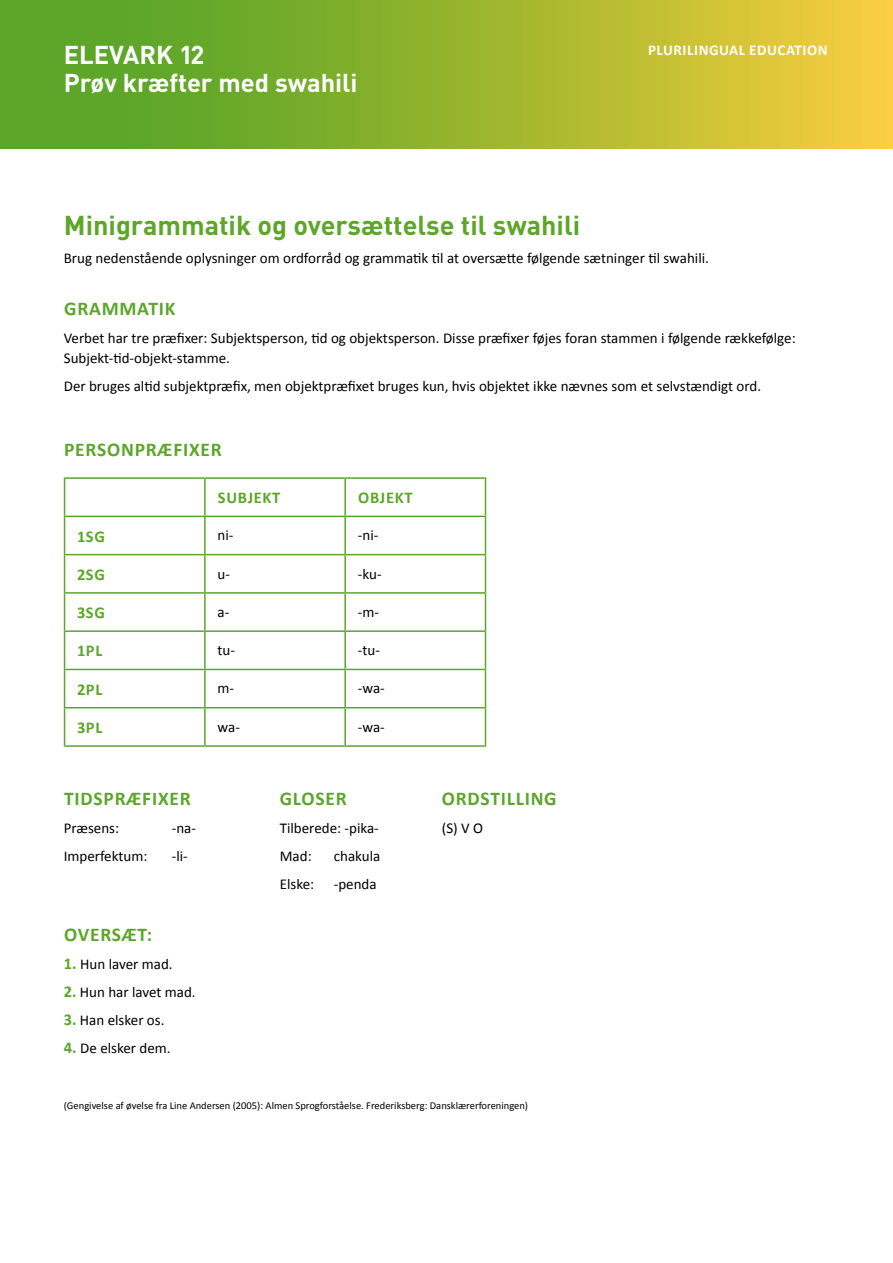
<style>
.page{position:relative;width:893px;height:1263px;background:#fff}
.page>*{position:absolute;margin:0;border:0;box-sizing:border-box;transform-origin:0 0}
.Overskrift{font:700 27px "DIN";color:#5da62a}
.Elevark{font:700 25.5px "DIN";color:#fff}
.Underoverskrift{font:700 19.5px "Calibri";letter-spacing:.04em;color:#5da62a}
.Brød{font:700 16.5px "Calibri";letter-spacing:.04em;color:#5da62a}
.Brød-2{font:15px/19.5px "Calibri";color:#000}
.t1{font:700 15px "Calibri";letter-spacing:.04em;color:#fff}
.Brød-3{font:10.5px "Calibri";color:#000}
.s1{font-weight:700;font-size:16.5px;color:#5da62a}
</style>
<div class="page">
<svg style="left:0;top:0;width:893px;height:149px;background:#9ab52f"></svg>
<hr style="left:64px;top:477px;width:141px;height:2px;background:#5da62a">
<hr style="left:64px;top:479px;width:1px;height:37px;background:#5da62a">
<hr style="left:205px;top:477px;width:140px;height:2px;background:#5da62a">
<hr style="left:204px;top:479px;width:2px;height:37px;background:#5da62a">
<hr style="left:345px;top:477px;width:141px;height:2px;background:#5da62a">
<hr style="left:344px;top:479px;width:2px;height:37px;background:#5da62a">
<hr style="left:485px;top:479px;width:1px;height:37px;background:#5da62a">
<hr style="left:64px;top:516px;width:141px;height:1px;background:#5da62a">
<hr style="left:64px;top:517px;width:1px;height:37px;background:#5da62a">
<hr style="left:205px;top:516px;width:140px;height:1px;background:#5da62a">
<hr style="left:204px;top:517px;width:2px;height:37px;background:#5da62a">
<hr style="left:345px;top:516px;width:141px;height:1px;background:#5da62a">
<hr style="left:344px;top:517px;width:2px;height:37px;background:#5da62a">
<hr style="left:485px;top:517px;width:1px;height:37px;background:#5da62a">
<hr style="left:64px;top:554px;width:141px;height:1px;background:#5da62a">
<hr style="left:64px;top:555px;width:1px;height:37px;background:#5da62a">
<hr style="left:205px;top:554px;width:140px;height:1px;background:#5da62a">
<hr style="left:204px;top:555px;width:2px;height:37px;background:#5da62a">
<hr style="left:345px;top:554px;width:141px;height:1px;background:#5da62a">
<hr style="left:344px;top:555px;width:2px;height:37px;background:#5da62a">
<hr style="left:485px;top:555px;width:1px;height:37px;background:#5da62a">
<hr style="left:64px;top:592px;width:141px;height:2px;background:#5da62a">
<hr style="left:64px;top:594px;width:1px;height:36px;background:#5da62a">
<hr style="left:205px;top:592px;width:140px;height:2px;background:#5da62a">
<hr style="left:204px;top:594px;width:2px;height:36px;background:#5da62a">
<hr style="left:345px;top:592px;width:141px;height:2px;background:#5da62a">
<hr style="left:344px;top:594px;width:2px;height:36px;background:#5da62a">
<hr style="left:485px;top:594px;width:1px;height:36px;background:#5da62a">
<hr style="left:64px;top:630px;width:141px;height:2px;background:#5da62a">
<hr style="left:64px;top:632px;width:1px;height:37px;background:#5da62a">
<hr style="left:205px;top:630px;width:140px;height:2px;background:#5da62a">
<hr style="left:204px;top:632px;width:2px;height:37px;background:#5da62a">
<hr style="left:345px;top:630px;width:141px;height:2px;background:#5da62a">
<hr style="left:344px;top:632px;width:2px;height:37px;background:#5da62a">
<hr style="left:485px;top:632px;width:1px;height:37px;background:#5da62a">
<hr style="left:64px;top:669px;width:141px;height:1px;background:#5da62a">
<hr style="left:64px;top:670px;width:1px;height:37px;background:#5da62a">
<hr style="left:205px;top:669px;width:140px;height:1px;background:#5da62a">
<hr style="left:204px;top:670px;width:2px;height:37px;background:#5da62a">
<hr style="left:345px;top:669px;width:141px;height:1px;background:#5da62a">
<hr style="left:344px;top:670px;width:2px;height:37px;background:#5da62a">
<hr style="left:485px;top:670px;width:1px;height:37px;background:#5da62a">
<hr style="left:64px;top:707px;width:141px;height:1px;background:#5da62a">
<hr style="left:64px;top:708px;width:1px;height:37px;background:#5da62a">
<hr style="left:205px;top:707px;width:140px;height:1px;background:#5da62a">
<hr style="left:204px;top:708px;width:2px;height:37px;background:#5da62a">
<hr style="left:345px;top:707px;width:141px;height:1px;background:#5da62a">
<hr style="left:344px;top:708px;width:2px;height:37px;background:#5da62a">
<hr style="left:485px;top:708px;width:1px;height:37px;background:#5da62a">
<hr style="left:64px;top:745px;width:141px;height:2px;background:#5da62a">
<hr style="left:205px;top:745px;width:140px;height:2px;background:#5da62a">
<hr style="left:345px;top:745px;width:141px;height:2px;background:#5da62a">
<p class="Elevark" style="left:64px;top:38px;width:142px">ELEVARK 12</p>
<p class="Elevark" style="left:64px;top:66px;width:295px">Prøv kræfter med swahili</p>
<p class="t1" style="left:648px;top:39px;width:181px">PLURILINGUAL EDUCATION</p>
<p class="Overskrift" style="left:64px;top:208px;width:518px">Minigrammatik og oversættelse til swahili</p>
<p class="Brød-2" style="left:64px;top:248px;width:647px">Brug nedenstående oplysninger om ordforråd og grammatik til at oversætte følgende sætninger til swahili.</p>
<p class="Underoverskrift" style="left:64px;top:295px;width:113px">GRAMMATIK</p>
<p class="Brød-2" style="left:64px;top:328px;width:733px">Verbet har tre præfixer: Subjektsperson, tid og objektsperson. Disse præfixer føjes foran stammen i følgende rækkefølge:<br>Subjekt-tid-objekt-stamme.</p>
<p class="Brød-2" style="left:64px;top:375px;width:699px">Der bruges altid subjektpræfix, men objektpræfixet bruges kun, hvis objektet ikke nævnes som et selvstændigt ord.</p>
<p class="Underoverskrift" style="left:64px;top:435px;width:159px">PERSONPRÆFIXER</p>
<p class="Brød" style="left:218px;top:486px;width:64px">SUBJEKT</p>
<p class="Brød" style="left:358px;top:486px;width:56px">OBJEKT</p>
<p class="Brød" style="left:77px;top:524px;width:29px">1SG</p>
<p class="Brød-2" style="left:218px;top:525px;width:17px">ni-</p>
<p class="Brød-2" style="left:358px;top:525px;width:22px">-ni-</p>
<p class="Brød" style="left:77px;top:563px;width:29px">2SG</p>
<p class="Brød-2" style="left:218px;top:563px;width:14px">u-</p>
<p class="Brød-2" style="left:358px;top:563px;width:25px">-ku-</p>
<p class="Brød" style="left:77px;top:601px;width:29px">3SG</p>
<p class="Brød-2" style="left:218px;top:602px;width:13px">a-</p>
<p class="Brød-2" style="left:358px;top:602px;width:23px">-m-</p>
<p class="Brød" style="left:77px;top:639px;width:27px">1PL</p>
<p class="Brød-2" style="left:218px;top:640px;width:19px">tu-</p>
<p class="Brød-2" style="left:358px;top:640px;width:24px">-tu-</p>
<p class="Brød" style="left:77px;top:677px;width:27px">2PL</p>
<p class="Brød-2" style="left:218px;top:678px;width:18px">m-</p>
<p class="Brød-2" style="left:358px;top:678px;width:28px">-wa-</p>
<p class="Brød" style="left:77px;top:716px;width:27px">3PL</p>
<p class="Brød-2" style="left:218px;top:717px;width:24px">wa-</p>
<p class="Brød-2" style="left:358px;top:717px;width:28px">-wa-</p>
<p class="Underoverskrift" style="left:64px;top:784px;width:128px">TIDSPRÆFIXER</p>
<p class="Underoverskrift" style="left:280px;top:784px;width:69px">GLOSER</p>
<p class="Underoverskrift" style="left:442px;top:784px;width:116px">ORDSTILLING</p>
<p class="Brød-2" style="left:64px;top:817px;width:57px">Præsens:</p>
<p class="Brød-2" style="left:172px;top:817px;width:26px">-na-</p>
<p class="Brød-2" style="left:280px;top:817px;width:101px">Tilberede: -pika-</p>
<p class="Brød-2" style="left:442px;top:817px;width:43px">(S) V O</p>
<p class="Brød-2" style="left:64px;top:845px;width:85px">Imperfektum:</p>
<p class="Brød-2" style="left:172px;top:845px;width:18px">-li-</p>
<p class="Brød-2" style="left:280px;top:845px;width:33px">Mad:</p>
<p class="Brød-2" style="left:334px;top:845px;width:48px">chakula</p>
<p class="Brød-2" style="left:280px;top:873px;width:36px">Elske:</p>
<p class="Brød-2" style="left:334px;top:873px;width:44px">-penda</p>
<p class="Underoverskrift" style="left:64px;top:920px;width:90px">OVERSÆT:</p>
<p class="Brød-2" style="left:64px;top:953px;width:110px"><span class="s1">1.</span> Hun laver mad.</p>
<p class="Brød-2" style="left:64px;top:981px;width:133px"><span class="s1">2.</span> Hun har lavet mad.</p>
<p class="Brød-2" style="left:64px;top:1009px;width:102px"><span class="s1">3.</span> Han elsker os.</p>
<p class="Brød-2" style="left:64px;top:1037px;width:108px"><span class="s1">4.</span> De elsker dem.</p>
<p class="Brød-3" style="left:64px;top:1098px;width:466px">(Gengivelse af øvelse fra Line Andersen (2005): Almen Sprogforståelse. Frederiksberg: Dansklærerforeningen)</p>
</div>
